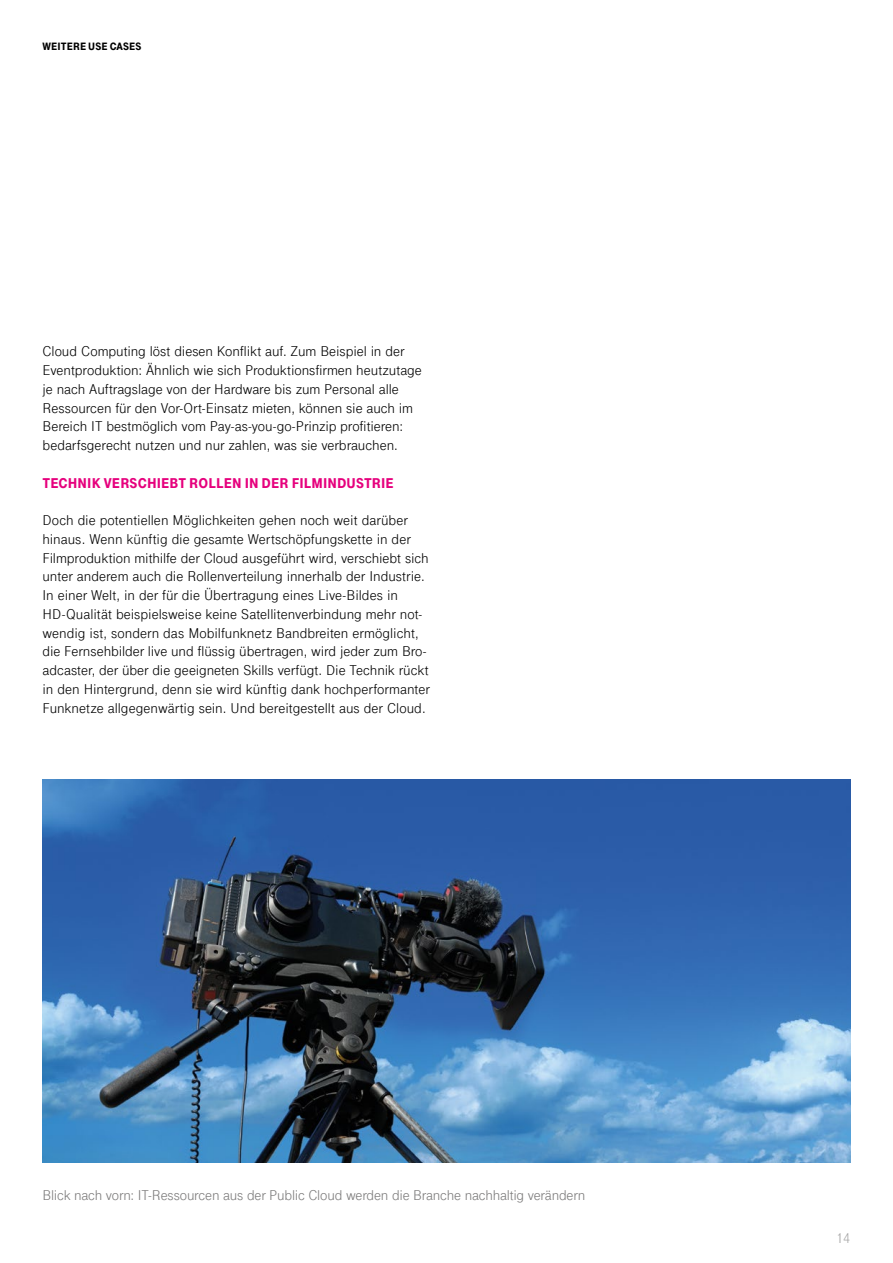
<style>
.page{position:relative;width:893px;height:1263px;background:#fff}
.page>*{position:absolute;margin:0;border:0;box-sizing:border-box;transform-origin:0 0}
.t1{font:15px/18.8px "Tele Grotesk Next";color:#000}
.t2{font:15px "Tele Grotesk Next";letter-spacing:-.01em;color:#7c7b7b}
.t3{font:900 15px "Tele Grotesk Next";letter-spacing:.005em;color:#e6007d}
.t4{font:15px "Tele Grotesk Next";color:#a3a3a3}
.t5{font:900 11.25px "Tele Grotesk Next";letter-spacing:.01em;color:#000}
</style>
<div class="page">
<img style="left:43px;top:780px;width:807px;height:383px">
<p class="t5" style="left:43px;top:40px;width:101px">WEITERE USE CASES</p>
<p class="t1" style="left:43px;top:342px;width:381px">Cloud Computing löst diesen Konflikt auf. Zum Beispiel in der Eventproduktion: Ähnlich wie sich Produktionsfirmen heutzutage je nach Auftragslage von der Hardware bis zum Personal alle Ressourcen für den Vor-Ort-Einsatz mieten, können sie auch im Bereich IT bestmöglich vom Pay-as-you-go-Prinzip profitieren: bedarfsgerecht nutzen und nur zahlen, was sie verbrauchen.</p>
<p class="t3" style="left:43px;top:474px;width:353px">TECHNIK VERSCHIEBT ROLLEN IN DER FILMINDUSTRIE</p>
<p class="t1" style="left:43px;top:511px;width:389px">Doch die potentiellen Möglichkeiten gehen noch weit darüber hinaus. Wenn künftig die gesamte Wertschöpfungskette in der Filmproduktion mithilfe der Cloud ausgeführt wird, verschiebt sich unter anderem auch die Rollenverteilung innerhalb der Industrie.<br>In einer Welt, in der für die Übertragung eines Live-Bildes in HD-Qualität beispielsweise keine Satellitenverbindung mehr not&shy;wendig ist, sondern das Mobilfunknetz Bandbreiten ermöglicht, die Fernsehbilder live und flüssig übertragen, wird jeder zum Bro&shy;adcaster, der über die geeigneten Skills verfügt. Die Technik rückt in den Hintergrund, denn sie wird künftig dank hochperformanter Funknetze allgegenwärtig sein. Und bereitgestellt aus der Cloud.</p>
<p class="t2" style="left:43px;top:1187px;width:544px">Blick nach vorn: IT-Ressourcen aus der Public Cloud werden die Branche nachhaltig verändern</p>
<p class="t4" style="left:836px;top:1229px;width:16px">14</p>
</div>
